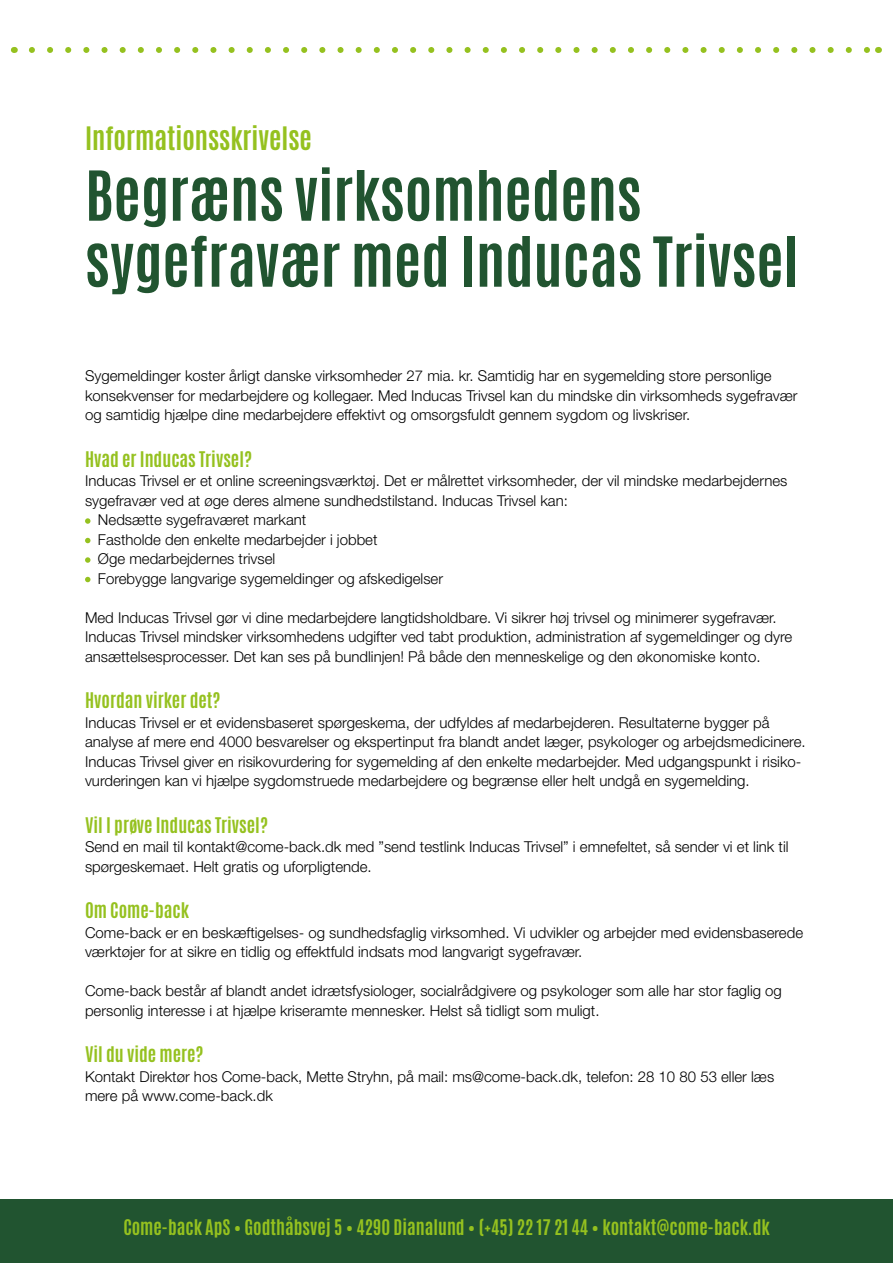
<style>
.page{position:relative;width:893px;height:1263px;background:#fff}
.page>*{position:absolute;margin:0;border:0;box-sizing:border-box;transform-origin:0 0}
.t1{font:700 58.5px/66px "Antonio";color:#215430}
.t2{font:700 27px "Antonio";color:#95c11f}
.t3{font:700 18px "Antonio";color:#95c11f}
.t4{font:300 15px/19.5px "Helvetica Neue";color:#000}
</style>
<div class="page">
<svg style="left:32px;top:47px;width:837px;height:6px"></svg>
<div style="left:0;top:1199px;width:893px;height:64px;background:#215430"></div>
<svg style="left:85px;top:518px;width:5px;height:6px"></svg>
<svg style="left:85px;top:538px;width:5px;height:5px"></svg>
<svg style="left:85px;top:557px;width:5px;height:6px"></svg>
<svg style="left:85px;top:577px;width:5px;height:5px"></svg>
<h2 class="t2" style="left:85px;top:118px;width:228px">Informationsskrivelse</h2>
<h1 class="t1" style="left:85px;top:164px;width:715px">Begræns virksomhedens sygefravær med Inducas Trivsel</h1>
<p class="t4" style="left:85px;top:366px;width:714px">Sygemeldinger koster årligt danske virksomheder 27 mia. kr. Samtidig har en sygemelding store personlige konsekvenser for medarbejdere og kollegaer. Med Inducas Trivsel kan du mindske din virksomheds sygefravær og samtidig hjælpe dine medarbejdere effektivt og omsorgsfuldt gennem sygdom og livskriser.</p>
<p class="t3" style="left:85px;top:445px;width:168px">Hvad er Inducas Trivsel?</p>
<p class="t4" style="left:85px;top:471px;width:704px">Inducas Trivsel er et online screeningsværktøj. Det er målrettet virksomheder, der vil mindske medarbejdernes</p>
<p class="t4" style="left:85px;top:490px;width:484px">sygefravær ved at øge deres almene sundhedstilstand. Inducas Trivsel kan:</p>
<p class="t4" style="left:98px;top:510px;width:210px">Nedsætte sygefraværet markant</p>
<p class="t4" style="left:98px;top:529px;width:281px">Fastholde den enkelte medarbejder i jobbet</p>
<p class="t4" style="left:98px;top:549px;width:179px">Øge medarbejdernes trivsel</p>
<p class="t4" style="left:98px;top:568px;width:347px">Forebygge langvarige sygemeldinger og afskedigelser</p>
<p class="t4" style="left:85px;top:607px;width:709px">Med Inducas Trivsel gør vi dine medarbejdere langtidsholdbare. Vi sikrer høj trivsel og minimerer sygefravær.<br>Inducas Trivsel mindsker virksomhedens udgifter ved tabt produktion, administration af sygemeldinger og dyre ansættelsesprocesser. Det kan ses på bundlinjen! På både den menneskelige og den økonomiske konto.</p>
<p class="t3" style="left:85px;top:687px;width:137px">Hvordan virker det?</p>
<p class="t4" style="left:85px;top:712px;width:722px">Inducas Trivsel er et evidensbaseret spørgeskema, der udfyldes af medarbejderen. Resultaterne bygger på analyse af mere end 4000 besvarelser og ekspertinput fra blandt andet læger, psykologer og arbejdsmedicinere.<br>Inducas Trivsel giver en risikovurdering for sygemelding af den enkelte medarbejder. Med udgangspunkt i risiko&shy;vurderingen kan vi hjælpe sygdomstruede medarbejdere og begrænse eller helt undgå en sygemelding.</p>
<p class="t3" style="left:85px;top:811px;width:184px">Vil I prøve Inducas Trivsel?</p>
<p class="t4" style="left:85px;top:837px;width:705px">Send en mail til kontakt@come-back.dk med ”send testlink Inducas Trivsel” i emnefeltet, så sender vi et link til spørgeskemaet. Helt gratis og uforpligtende.</p>
<p class="t3" style="left:85px;top:897px;width:105px">Om Come-back</p>
<p class="t4" style="left:85px;top:922px;width:720px">Come-back er en beskæftigelses- og sundhedsfaglig virksomhed. Vi udvikler og arbejder med evidensbaserede værktøjer for at sikre en tidlig og effektfuld indsats mod langvarigt sygefravær.</p>
<p class="t4" style="left:85px;top:981px;width:698px">Come-back består af blandt andet idrætsfysiologer, socialrådgivere og psykologer som alle har stor faglig og personlig interesse i at hjælpe kriseramte mennesker. Helst så tidligt som muligt.</p>
<p class="t3" style="left:85px;top:1041px;width:120px">Vil du vide mere?</p>
<p class="t4" style="left:85px;top:1066px;width:691px">Kontakt Direktør hos Come-back, Mette Stryhn, på mail: ms@come-back.dk, telefon: 28 10 80 53 eller læs mere på www.come-back.dk</p>
<p class="t3" style="left:123px;top:1214px;width:648px">Come-back ApS • Godthåbsvej 5 • 4290 Dianalund • (+45) 22 17 21 44 • kontakt@come-back.dk</p>
</div>
